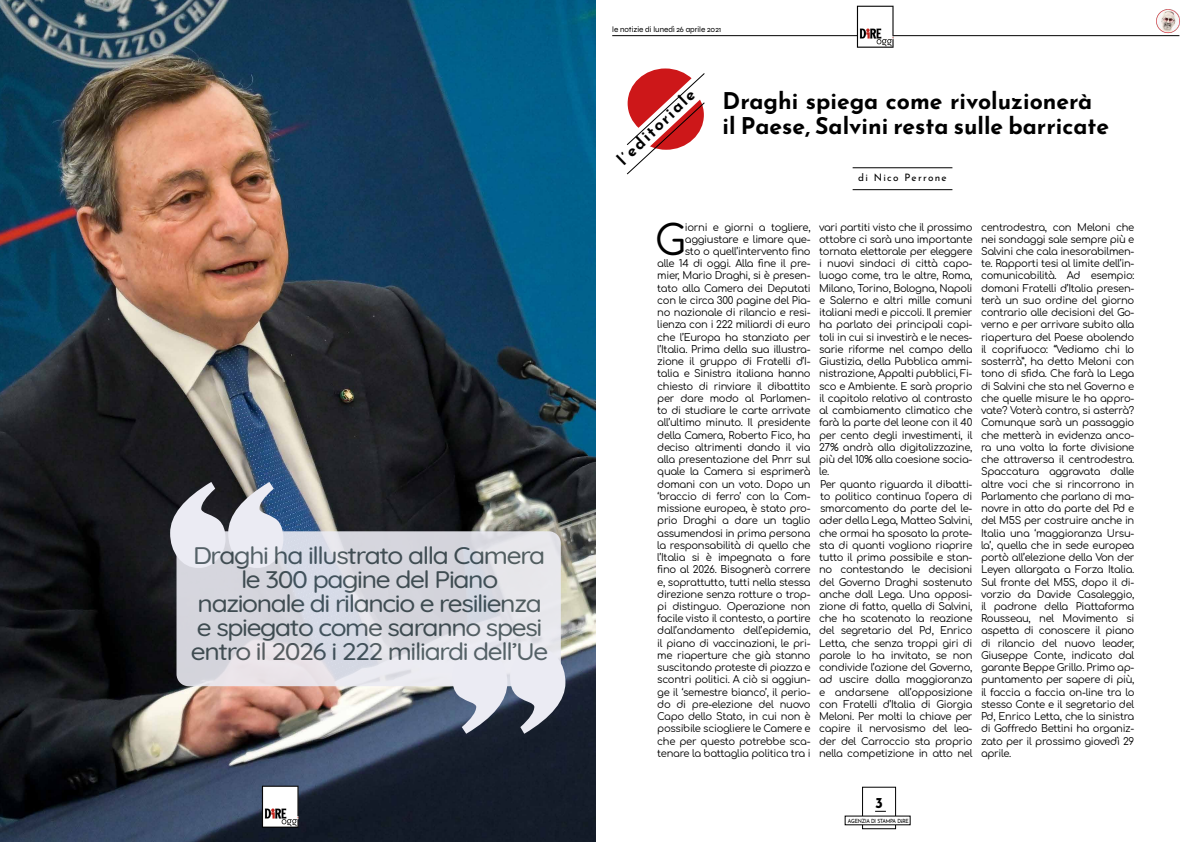
<style>
.page{position:relative;width:1191px;height:842px;background:#fff}
.page>*{position:absolute;margin:0;border:0;box-sizing:border-box;transform-origin:0 0}
.t1{font:41.5px "Comfortaa";color:#000}
.t2{font:300 24px/24px "Quicksand";letter-spacing:-.05em;color:#445258;text-align:center;scale:1.1 1}
.t3{font:700 23px/25px "Josefin Sans";color:#000}
.t4{font:700 16px "Josefin Sans";color:#000}
.t5{font:700 15px "Josefin Sans";color:#000}
.t6{font:10.2px/12.2px "Comfortaa";letter-spacing:-.03em;color:#000;text-align:right}
.t7{font:10.2px "Josefin Sans";letter-spacing:.13em;color:#000}
.t8{font:8px "Syne";color:#000}
.t9{font:5.7px "Josefin Sans";letter-spacing:-.04em;color:#000;scale:.88 1}
.s1{font-weight:700}
</style>
<div class="page">
<svg style="left:627px;top:68px;width:78px;height:107px"></svg>
<img style="left:1156px;top:9px;width:24px;height:25px">
<hr style="left:852px;top:189px;width:100px;height:1px;background:#000">
<hr style="left:852px;top:167px;width:100px;height:1px;background:#000">
<img style="left:0;top:0;width:595px;height:842px">
<svg style="left:170px;top:482px;width:113px;height:86px"></svg>
<svg style="left:452px;top:648px;width:113px;height:86px"></svg>
<svg style="left:176px;top:531px;width:385px;height:155px"></svg>
<hr style="left:612px;top:35px;width:567px;height:1px;background:#000">
<div style="left:862px;top:787px;width:34px;height:42px;background:#fff;border:1px solid #000"></div>
<div style="left:845px;top:816px;width:65px;height:9px;background:#fff"></div>
<img style="left:842px;top:5px;width:74px;height:42px">
<img style="left:247px;top:784px;width:73px;height:43px">
<h2 class="t2" style="left:191px;top:541px;width:326px">Draghi ha illustrato alla Camera le 300 pagine del Piano nazionale di rilancio e resilienza e spiegato come saranno spesi entro il 2026 i 222 miliardi dell’Ue</h2>
<p class="t8" style="left:612px;top:24px;width:111px">le notizie di lunedì 26 aprile 2021</p>
<h3 class="t4" style="left:611px;top:153px;width:103px;rotate:-44deg">l’editoriale</h3>
<h3 class="t3" style="left:722px;top:86px;width:388px">Draghi spiega come rivoluzionerà il Paese, Salvini resta sulle barricate</h3>
<p class="t7" style="left:858px;top:170px;width:90px">di Nico Perrone</p>
<h1 class="t1" style="left:654px;top:203px;width:33px">G</h1>
<p class="t6" style="left:657px;top:219px;width:155px">iorni e giorni a togliere, aggiustare e limare que-<br>sto o quell’intervento fino<br>alle 14 di oggi. Alla fine il pre&shy;mier, Mario Draghi, si è presen&shy;tato alla Camera dei Deputati con le circa 300 pagine del Pia&shy;no nazionale di rilancio e resi&shy;lienza con i 222 miliardi di euro che l’Europa ha stanziato per l’Italia. Prima della sua illustra&shy;zione il gruppo di Fratelli d’I&shy;talia e Sinistra italiana hanno chiesto di rinviare il dibattito per dare modo al Parlamen&shy;to di studiare le carte arrivate all’ultimo minuto. Il presidente della Camera, Roberto Fico, ha deciso altrimenti dando il via alla presentazione del Pnrr sul quale la Camera si esprimerà domani con un voto. Dopo un ‘braccio di ferro’ con la Com&shy;missione europea, è stato pro&shy;prio Draghi a dare un taglio assumendosi in prima persona la responsabilità di quello che l’Italia si è impegnata a fare fino al 2026. Bisognerà correre e, soprattutto, tutti nella stessa direzione senza rotture o trop&shy;pi distinguo. Operazione non facile visto il contesto, a partire dall’andamento dell’epidemia, il piano di vaccinazioni, le pri&shy;me riaperture che già stanno suscitando proteste di piazza e scontri politici. A ciò si aggiun&shy;ge il ‘semestre bianco’, il perio&shy;do di pre-elezione del nuovo<br>Capo dello Stato, in cui non è possibile sciogliere le Camere e che per questo potrebbe sca&shy;tenare la battaglia politica tra i</p>
<p class="t6" style="left:819px;top:219px;width:155px;text-align:left">vari partiti visto che il prossimo ottobre ci sarà una importante tornata elettorale per eleggere i nuovi sindaci di città capo&shy;luogo come, tra le altre, Roma,<br>Milano, Torino, Bologna, Napoli e Salerno e altri mille comuni italiani medi e piccoli. Il premier ha parlato dei principali capi&shy;toli in cui si investirà e le neces&shy;sarie riforme nel campo della<br>Giustizia, della Pubblica ammi&shy;nistrazione, Appalti pubblici, Fi&shy;sco e Ambiente. E sarà proprio il capitolo relativo al contrasto al cambiamento climatico che farà la parte del leone con il 40 per cento degli investimenti, il<br>27% andrà alla digitalizzazine, più del 10% alla coesione socia&shy;le.<br>Per quanto riguarda il dibatti&shy;to politico continua l’opera di smarcamento da parte del le&shy;ader della Lega, Matteo Salvini, che ormai ha sposato la prote&shy;sta di quanti vogliono riaprire tutto il prima possibile e stan&shy;no contestando le decisioni del Governo Draghi sostenuto anche dall Lega. Una opposi&shy;zione di fatto, quella di Salvini, che ha scatenato la reazione del segretario del Pd, Enrico<br>Letta, che senza troppi giri di parole lo ha invitato, se non condivide l’azione del Governo, ad uscire dalla maggioranza e andarsene all’opposizione con Fratelli d’Italia di Giorgia<br>Meloni. Per molti la chiave per capire il nervosismo del lea&shy;der del Carroccio sta proprio nella competizione in atto nel</p>
<p class="t6" style="left:981px;top:219px;width:155px;text-align:justify">centrodestra, con Meloni che nei sondaggi sale sempre più e Salvini che cala inesorabilmen&shy;te. Rapporti tesi al limite dell’in&shy;comunicabilità. Ad esempio: domani Fratelli d’Italia presen&shy;terà un suo ordine del giorno contrario alle decisioni del Go&shy;verno e per arrivare subito alla riapertura del Paese abolendo il coprifuoco: “Vediamo chi lo sosterrà”, ha detto Meloni con tono di sfida. Che farà la Lega di Salvini che sta nel Governo e che quelle misure le ha appro&shy;vate? Voterà contro, si asterrà?<br>Comunque sarà un passaggio che metterà in evidenza anco&shy;ra una volta la forte divisione che attraversa il centrodestra.<br>Spaccatura aggravata dalle altre voci che si rincorrono in Parlamento che parlano di ma&shy;novre in atto da parte del Pd e del M5S per costruire anche in Italia una ‘maggioranza Ursu&shy;la’, quella che in sede europea portò all’elezione della Von der Leyen allargata a Forza Italia.<br>Sul fronte del M5S, dopo il di&shy;vorzio da Davide Casaleggio, il padrone della Piattaforma Rousseau, nel Movimento si aspetta di conoscere il piano di rilancio del nuovo leader, Giuseppe Conte, indicato dal garante Beppe Grillo. Primo ap&shy;puntamento per sapere di più, il faccia a faccia on-line tra lo stesso Conte e il segretario del Pd, Enrico Letta, che la sinistra di Goffredo Bettini ha organiz&shy;zato per il prossimo giovedì 29 aprile.</p>
<h3 class="t5" style="left:875px;top:792px;width:9px">3</h3>
<p class="t9" style="left:848px;top:816px;width:71px">AGENZIA DI STAMPA D<span class="s1">i</span>RE</p>
</div>
